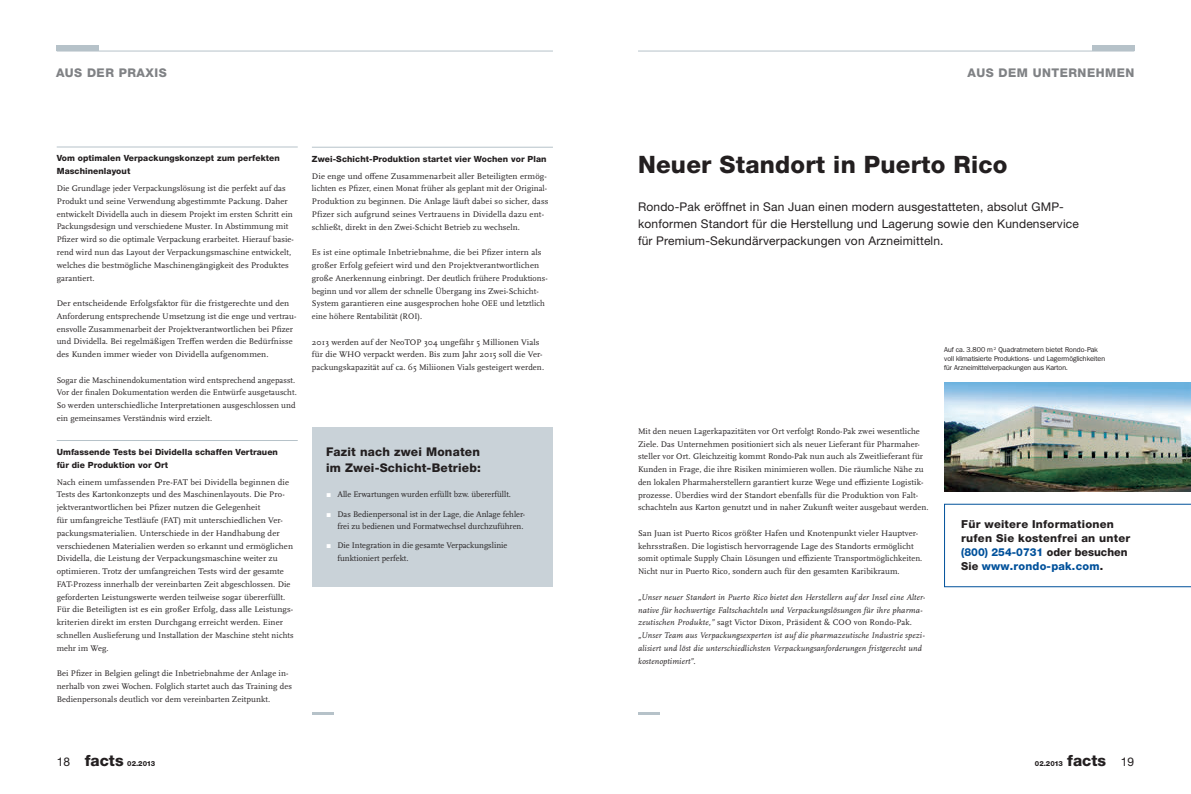
<style>
.page{position:relative;width:1191px;height:794px;background:#fff}
.page>*{position:absolute;margin:0;border:0;box-sizing:border-box;transform-origin:0 0}
.t1{font:800 24px "Helvetica Neue LT Pro";letter-spacing:.01em;color:#231f20}
.t2{font:800 15.5px "Helvetica Neue LT Pro";color:#231f20}
.t3{font:12px/17px "Helvetica Neue LT Pro";letter-spacing:.015em;color:#231f20}
.t4{font:800 12px/16px "Helvetica Neue LT Pro";letter-spacing:.015em;color:#231f20}
.t5{font:800 12px "Helvetica Neue LT Pro";letter-spacing:.04em;color:#808285}
.t6{font:800 11px/14px "Helvetica Neue LT Pro";letter-spacing:.02em;color:#231f20}
.t7{font:8.5px/12.8px "Scala Pro";letter-spacing:.01em;color:#231f20}
.t8{font:italic 8.5px/12.8px "Scala Pro";letter-spacing:.02em;color:#231f20}
.t9{font:800 8.5px/12.8px "Helvetica Neue LT Pro";letter-spacing:.01em;color:#231f20}
.t10{font:7px/9px "Franklin ITCBQ";letter-spacing:.01em;color:#231f20}
.t11{font:800 7px "Helvetica Neue LT Pro";letter-spacing:-.02em;color:#231f20}
.s1{color:#fff}
.s2{font-style:normal}
.s3{color:#01519b}
.s4{font-weight:400;font-size:12px}
.s5{font-size:15.5px}
</style>
<div class="page">
<hr style="left:638px;top:51px;width:496px;height:1px;background:#b6c2c9">
<hr style="left:57px;top:51px;width:496px;height:1px;background:#b6c2c9">
<div style="left:57px;top:46px;width:42px;height:5px;background:#b6c2c9"></div>
<div style="left:1091px;top:46px;width:43px;height:5px;background:#b6c2c9"></div>
<hr style="left:312px;top:711px;width:21px;height:3px;background:#b6c2c9">
<hr style="left:638px;top:711px;width:21px;height:3px;background:#b6c2c9">
<img style="left:944px;top:382px;width:247px;height:110px">
<hr style="left:57px;top:147px;width:241px;height:1px;background:#b6c2c9">
<hr style="left:57px;top:440px;width:241px;height:1px;background:#b6c2c9">
<hr style="left:312px;top:147px;width:241px;height:1px;background:#b6c2c9">
<div style="left:312px;top:427px;width:241px;height:160px;background:#c9d2d8"></div>
<svg style="left:944px;top:504px;width:247px;height:83px"></svg>
<h3 class="t5" style="left:56px;top:65px;width:112px">AUS DER PRAXIS</h3>
<p class="t9" style="left:57px;top:152px;width:225px">Vom optimalen Verpackungskonzept zum perfekten<br>Maschinenlayout</p>
<p class="t7" style="left:57px;top:182px;width:239px">Die Grundlage jeder Verpackungslösung ist die perfekt auf das Produkt und seine Verwendung abgestimmte Packung. Daher entwickelt Dividella auch in diesem Projekt im ersten Schritt ein Packungsdesign und verschiedene Muster. In Abstimmung mit Pfizer wird so die optimale Verpackung erarbeitet. Hierauf basie&shy;rend wird nun das Layout der Verpackungsmaschine entwickelt, welches die bestmögliche Maschinengängigkeit des Produktes garantiert.</p>
<p class="t7" style="left:57px;top:296px;width:241px">Der entscheidende Erfolgsfaktor für die fristgerechte und den Anforderung entsprechende Umsetzung ist die enge und vertrau&shy;ensvolle Zusammenarbeit der Projektverantwortlichen bei Pfizer und Dividella. Bei regelmäßigen Treffen werden die Bedürfnisse des Kunden immer wieder von Dividella aufgenommen.</p>
<p class="t7" style="left:57px;top:373px;width:241px">Sogar die Maschinendokumentation wird entsprechend angepasst.<br>Vor der finalen Dokumentation werden die Entwürfe ausgetauscht.<br>So werden unterschiedliche Interpretationen ausgeschlossen und ein gemeinsames Verständnis wird erzielt.</p>
<p class="t9" style="left:57px;top:445px;width:223px">Umfassende Tests bei Dividella schaffen Vertrauen für die Produktion vor Ort</p>
<p class="t7" style="left:57px;top:475px;width:238px">Nach einem umfassenden Pre-FAT bei Dividella beginnen die Tests des Kartonkonzepts und des Maschinenlayouts. Die Pro&shy;jektverantwortlichen bei Pfizer nutzen die Gelegenheit<br>für umfangreiche Testläufe (FAT) mit unterschiedlichen Ver&shy;packungsmaterialien. Unterschiede in der Handhabung der verschiedenen Materialien werden so erkannt und ermöglichen Dividella, die Leistung der Verpackungsmaschine weiter zu optimieren. Trotz der umfangreichen Tests wird der gesamte FAT-Prozess innerhalb der vereinbarten Zeit abgeschlossen. Die geforderten Leistungswerte werden teilweise sogar übererfüllt.<br>Für die Beteiligten ist es ein großer Erfolg, dass alle Leistungs&shy;kriterien direkt im ersten Durchgang erreicht werden. Einer schnellen Auslieferung und Installation der Maschine steht nichts mehr im Weg.</p>
<p class="t7" style="left:57px;top:666px;width:237px">Bei Pfizer in Belgien gelingt die Inbetriebnahme der Anlage in&shy;nerhalb von zwei Wochen. Folglich startet auch das Training des<br>Bedienpersonals deutlich vor dem vereinbarten Zeitpunkt.</p>
<p class="t9" style="left:312px;top:152px;width:236px">Zwei-Schicht-Produktion startet vier Wochen vor Plan</p>
<p class="t7" style="left:312px;top:169px;width:238px">Die enge und offene Zusammenarbeit aller Beteiligten ermög&shy;lichten es Pfizer, einen Monat früher als geplant mit der Original-Produktion zu beginnen. Die Anlage läuft dabei so sicher, dass Pfizer sich aufgrund seines Vertrauens in Dividella dazu ent&shy;schließt, direkt in den Zwei-Schicht Betrieb zu wechseln.</p>
<p class="t7" style="left:312px;top:246px;width:237px">Es ist eine optimale Inbetriebnahme, die bei Pfizer intern als großer Erfolg gefeiert wird und den Projektverantwortlichen große Anerkennung einbringt. Der deutlich frühere Produktions&shy;beginn und vor allem der schnelle Übergang ins Zwei-Schicht-System garantieren eine ausgesprochen hohe OEE und letztlich eine höhere Rentabilität (ROI).</p>
<p class="t7" style="left:312px;top:335px;width:234px">2013 werden auf der NeoTOP 304 ungefähr 5 Millionen Vials für die WHO verpackt werden. Bis zum Jahr 2015 soll die Ver&shy;packungskapazität auf ca. 65 Miliionen Vials gesteigert werden.</p>
<h3 class="t4" style="left:326px;top:443px;width:156px">Fazit nach zwei Monaten im Zwei-Schicht-Betrieb:</h3>
<p class="t7" style="left:326px;top:488px;width:186px"><span class="s1">▪</span> Alle Erwartungen wurden erfüllt bzw. übererfüllt.</p>
<p class="t7" style="left:326px;top:507px;width:200px;text-align:right"><span class="s1">▪</span> Das Bedienpersonal ist in der Lage, die Anlage fehler&shy;frei zu bedienen und Formatwechsel durchzuführen.</p>
<p class="t7" style="left:337px;top:539px;width:171px;text-indent:-11px"><span class="s1">▪</span> Die Integration in die gesamte Verpackungslinie funktioniert perfekt.</p>
<h3 class="t5" style="left:967px;top:65px;width:168px">AUS DEM UNTERNEHMEN</h3>
<h1 class="t1" style="left:638px;top:150px;width:371px">Neuer Standort in Puerto Rico</h1>
<h3 class="t3" style="left:638px;top:198px;width:442px">Rondo-Pak eröffnet in San Juan einen modern ausgestatteten, absolut GMP&shy;konformen Standort für die Herstellung und Lagerung sowie den Kundenservice für Premium-Sekundärverpackungen von Arzneimitteln.</h3>
<p class="t10" style="left:944px;top:345px;width:162px">Auf ca. 3.800 m <sup>2</sup> Quadratmetern bietet Rondo-Pak voll klimatisierte Produktions- und Lagermöglichkeiten für Arzneimittelverpackungen aus Karton.</p>
<p class="t7" style="left:638px;top:424px;width:292px">Mit den neuen Lagerkapazitäten vor Ort verfolgt Rondo-Pak zwei wesentliche Ziele. Das Unternehmen positioniert sich als neuer Lieferant für Pharmaher&shy;steller vor Ort. Gleichzeitig kommt Rondo-Pak nun auch als Zweitlieferant für Kunden in Frage, die ihre Risiken minimieren wollen. Die räumliche Nähe zu den lokalen Pharmaherstellern garantiert kurze Wege und effiziente Logistik&shy;prozesse. Überdies wird der Standort ebenfalls für die Produktion von Falt&shy;schachteln aus Karton genutzt und in naher Zukunft weiter ausgebaut werden.</p>
<p class="t7" style="left:638px;top:526px;width:286px">San Juan ist Puerto Ricos größter Hafen und Knotenpunkt vieler Hauptver&shy;kehrsstraßen. Die logistisch hervorragende Lage des Standorts ermöglicht somit optimale Supply Chain Lösungen und effiziente Transportmöglichkeiten.<br>Nicht nur in Puerto Rico, sondern auch für den gesamten Karibikraum.</p>
<p class="t8" style="left:638px;top:590px;width:289px">„Unser neuer Standort in Puerto Rico bietet den Herstellern auf der Insel eine Alter&shy;native für hochwertige Faltschachteln und Verpackungslösungen für ihre pharma&shy;zeutischen Produkte,” <span class="s2">sagt Victor Dixon, Präsident &amp; COO von Rondo-Pak. </span>„Unser Team aus Verpackungsexperten ist auf die pharmazeutische Industrie spezi&shy;alisiert und löst die unterschiedlichsten Verpackungsanforderungen fristgerecht und kostenoptimiert”.</p>
<p class="t6" style="left:961px;top:517px;width:171px">Für weitere Informationen rufen Sie kostenfrei an unter <span class="s3">(800) 254-0731</span> oder besuchen<br>Sie <span class="s3">www.rondo-pak.com</span>.</p>
<p class="t11" style="left:57px;top:759px;width:100px"><span class="s4">18</span> <span class="s5">facts</span> 02.2013</p>
<p class="t11" style="left:1035px;top:759px;width:29px">02.2013</p>
<h2 class="t2" style="left:1067px;top:751px;width:68px">facts <span class="s4">19</span></h2>
</div>
